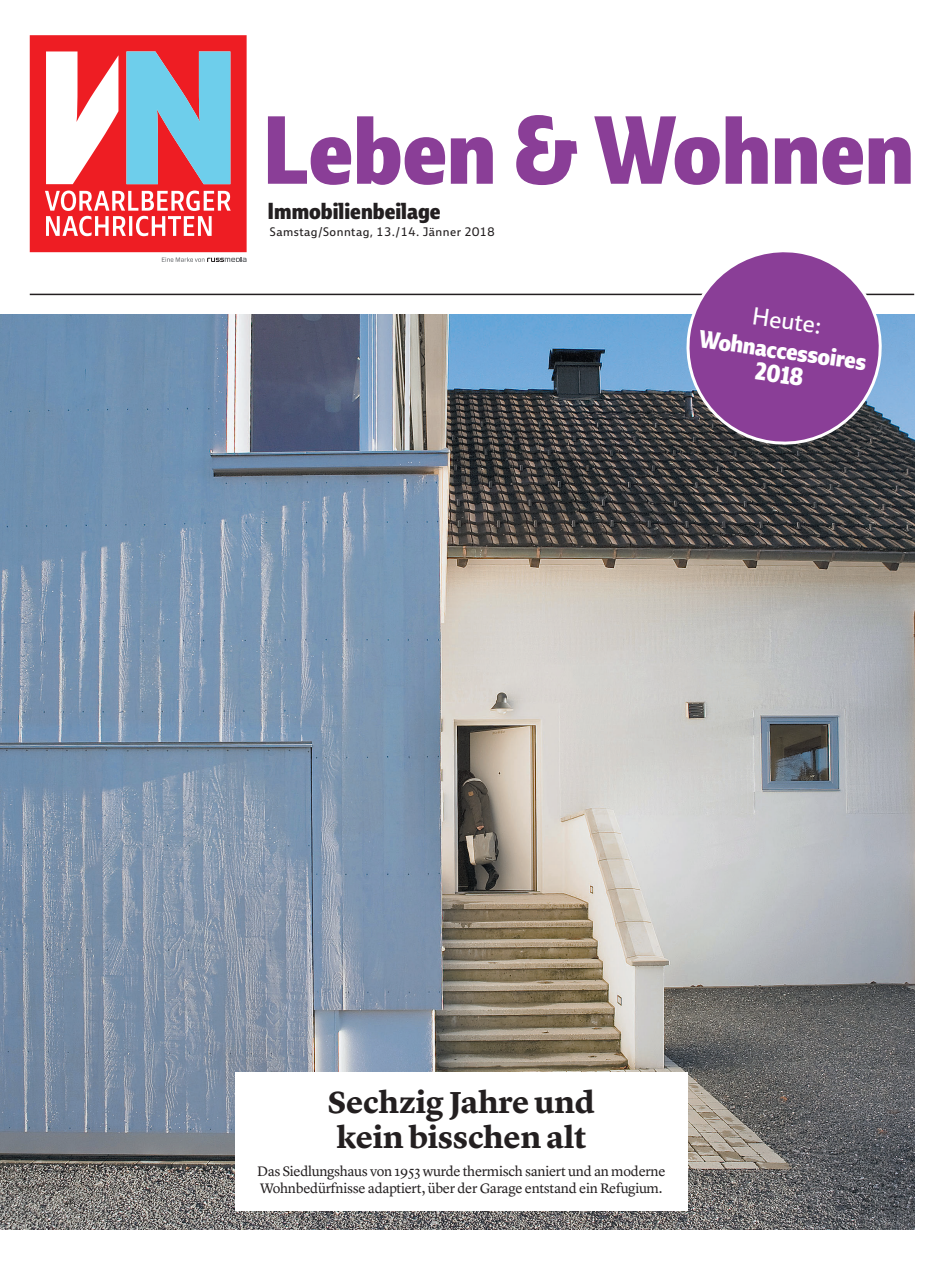
<style>
.page{position:relative;width:944px;height:1285px;background:#fff}
.page>*{position:absolute;margin:0;border:0;box-sizing:border-box;transform-origin:0 0}
.Titel_62{font:800 condensed 93.75px "Ebony";color:#8a3e97}
.Titel_Solobild_21_Ze{font:700 31.5px/34.5px "Lyon Text";letter-spacing:-.005em;color:#231f20}
.Titel_16_Zentriert{font:800 condensed 24px/24px "Ebony";color:#fff;text-align:center}
.Titel_16_Light_Zentr{font:24px "Ebony";color:#fff}
.Text{font:800 condensed 22.5px "Ebony";color:#231f20}
.Text_Zentriert{font:14.25px/17.2px "Lyon Text";letter-spacing:-.02em;color:#231f20}
.Infotext{font:12px "Ebony";letter-spacing:.04em;color:#231f20}
</style>
<div class="page">
<svg style="left:30px;top:35px;width:217px;height:227px"></svg>
<hr style="left:30px;top:293px;width:884px;height:2px;background:#231f20">
<img style="left:0;top:315px;width:914px;height:914px">
<div style="left:235px;top:1071px;width:453px;height:138px;background:#fff"></div>
<svg style="left:678px;top:252px;width:212px;height:197px;background:#91609f"></svg>
<p class="Titel_62" style="left:263px;top:92px;width:653px">Leben &amp; Wohnen</p>
<p class="Text" style="left:267px;top:197px;width:175px">Immobilienbeilage</p>
<p class="Infotext" style="left:270px;top:224px;width:226px">Samstag/Sonntag, 13./14. Jänner 2018</p>
<p class="Titel_16_Light_Zentr" style="left:754px;top:300px;width:72px;rotate:8deg">Heute:</p>
<p class="Titel_16_Zentriert" style="left:701px;top:327px;width:170px;rotate:8deg">Wohnaccessoires<br>2018</p>
<p class="Titel_Solobild_21_Ze" style="left:328px;top:1082px;width:268px">Sechzig Jahre und kein bisschen alt</p>
<p class="Text_Zentriert" style="left:257px;top:1160px;width:410px">Das Siedlungshaus von 1953 wurde thermisch saniert und an moderne<br>Wohnbedürfnisse adaptiert, über der Garage entstand ein Refugium.</p>
</div>
